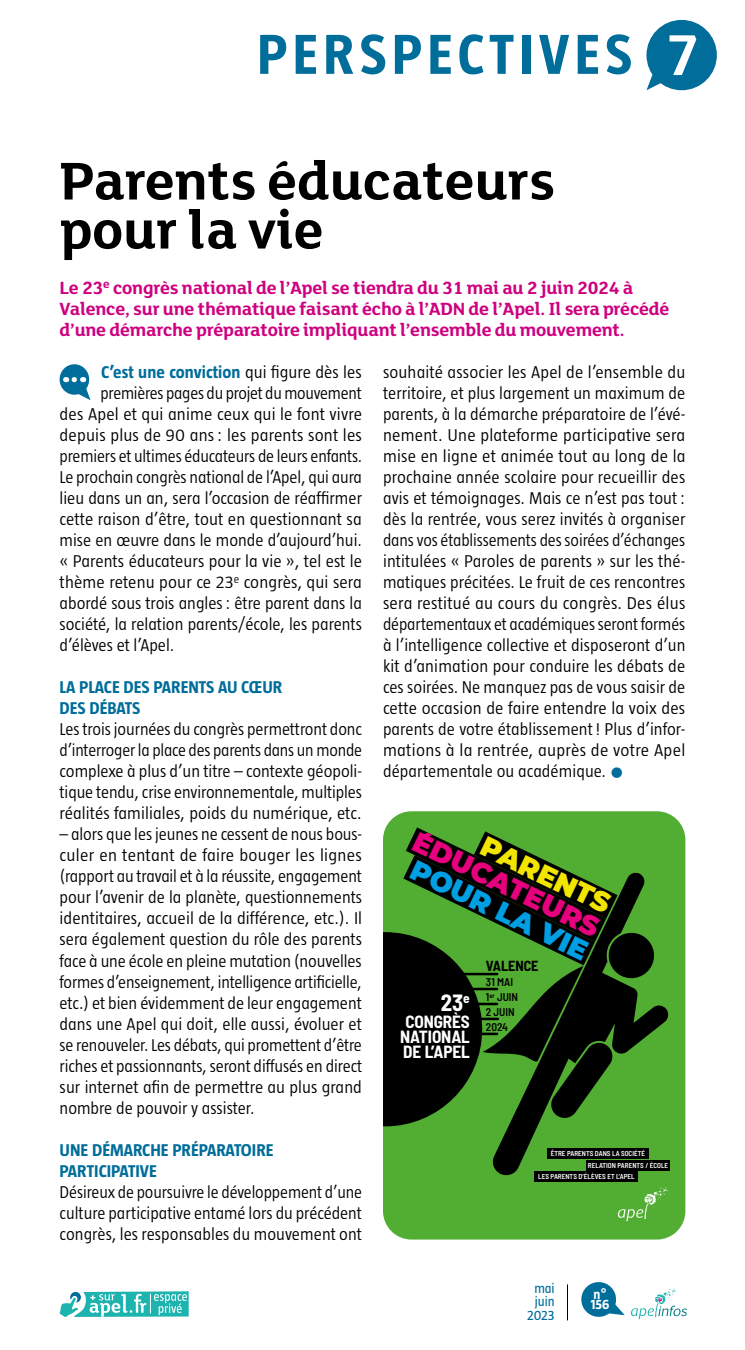
<style>
.page{position:relative;width:745px;height:1350px;background:#fff}
.page>*{position:absolute;margin:0;border:0;box-sizing:border-box;transform-origin:0 0}
.t1{font:700 62.65px "FS Lola";color:#fff}
._700-PERSPECTIVES-TI{font:700 57.75px "FS Lola";color:#000}
.t2{font:700 57.75px "Taz";letter-spacing:.09em;color:#006d9b}
.t3{font:900 27.82px "Montserrat";color:#e6007d}
.t4{font:900 27.82px "Montserrat";color:#009fe3}
.t5{font:900 27.82px "Montserrat";color:#f2e500}
.t6{font:700 semi-condensed 22.93px "Barlow";color:#fff}
._997-CHAPEAU{font:700 19.25px/21px "FS Lola";letter-spacing:-.01em;color:#ce007f}
._203-TXT_COURANT-SAN{font:300 17.5px/21px "Taz";color:#000;text-align:justify}
._203-TXT_COURANT-SAN-2{font:700 17.5px/21px "Taz";color:#006d9b}
.t7{font:700 semi-condensed 17.15px/15.2px "Barlow";letter-spacing:-.005em;color:#fff;text-align:center}
.t8{font:700 semi-condensed 14.17px "Barlow";letter-spacing:-.005em;color:#000}
.t9{font:14px "Taz";letter-spacing:-.005em;color:#006d9b}
.t10{font:700 14px "Taz";color:#fff}
.t11{font:600 semi-condensed 11.2px/15px "Barlow";letter-spacing:-.01em;color:#000}
.t12{font:600 semi-condensed 7.17px "Barlow";color:#fff}
.s1{font-weight:300;color:#000}
.s2{font-weight:800;font-size:24.5px;color:#006d9b}
</style>
<div class="page">
<div style="left:60px;top:364px;width:29px;height:31px;background:#006d9b;border-radius:50%"></div>
<svg style="left:66px;top:377px;width:25px;height:23px"></svg>
<svg style="left:581px;top:1282px;width:43px;height:35px"></svg>
<hr style="left:566px;top:1284px;width:1px;height:36px;background:#000">
<div style="left:646px;top:20px;width:70px;height:70px;background:#006d9b;border-radius:50%"></div>
<svg style="left:646px;top:55px;width:31px;height:35px"></svg>
<svg style="left:59px;top:1291px;width:129px;height:25px"></svg>
<svg style="left:631px;top:1288px;width:55px;height:31px"></svg>
<div style="left:383px;top:811px;width:302px;height:428px;background:#52ae32"></div>
<svg style="left:490px;top:871px;width:179px;height:305px;background:#438f29"></svg>
<svg style="left:617px;top:1187px;width:50px;height:34px;background:#64b648"></svg>
<div style="left:547px;top:1148px;width:101px;height:10px;background:#000"></div>
<div style="left:586px;top:1160px;width:83px;height:10px;background:#000"></div>
<div style="left:534px;top:1171px;width:104px;height:10px;background:#000"></div>
<svg style="left:383px;top:827px;width:273px;height:299px;background:#234b15"></svg>
<p class="t2" style="left:257px;top:24px;width:376px">PERSPECTIVES</p>
<p class="t1" style="left:664px;top:19px;width:36px">7</p>
<p class="_700-PERSPECTIVES-TI" style="left:60px;top:147px;width:496px">Parents éducateurs</p>
<p class="_700-PERSPECTIVES-TI" style="left:60px;top:196px;width:265px">pour la vie</p>
<p class="_997-CHAPEAU" style="left:60px;top:278px;width:611px">Le 23<sup>e</sup> congrès national de l’Apel se tiendra du 31 mai au 2 juin 2024 à<br>Valence, sur une thématique faisant écho à l’ADN de l’Apel. Il sera précédé d’une démarche préparatoire impliquant l’ensemble du mouvement.</p>
<p class="_203-TXT_COURANT-SAN-2" style="left:101px;top:362px;width:262px">C’est une conviction <span class="s1">qui figure dès les</span></p>
<p class="_203-TXT_COURANT-SAN" style="left:100px;top:383px;width:262px">premières pages du projet du mouvement</p>
<p class="_203-TXT_COURANT-SAN" style="left:60px;top:404px;width:304px">des Apel et qui anime ceux qui le font vivre</p>
<p class="_203-TXT_COURANT-SAN" style="left:60px;top:425px;width:304px">depuis plus de 90 ans: les parents sont les</p>
<p class="_203-TXT_COURANT-SAN" style="left:60px;top:446px;width:304px">premiers et ultimes éducateurs de leurs enfants.</p>
<p class="_203-TXT_COURANT-SAN" style="left:60px;top:467px;width:304px">Le prochain congrès national de l’Apel, qui aura</p>
<p class="_203-TXT_COURANT-SAN" style="left:60px;top:488px;width:304px">lieu dans un an, sera l’occasion de réaffirmer</p>
<p class="_203-TXT_COURANT-SAN" style="left:60px;top:509px;width:303px">cette raison d’être, tout en questionnant sa</p>
<p class="_203-TXT_COURANT-SAN" style="left:60px;top:530px;width:304px">mise en œuvre dans le monde d’aujourd’hui.</p>
<p class="_203-TXT_COURANT-SAN" style="left:60px;top:551px;width:304px">« Parents éducateurs pour la vie », tel est le</p>
<p class="_203-TXT_COURANT-SAN" style="left:60px;top:572px;width:304px">thème retenu pour ce 23<sup>e</sup> congrès, qui sera</p>
<p class="_203-TXT_COURANT-SAN" style="left:60px;top:593px;width:304px">abordé sous trois angles: être parent dans la</p>
<p class="_203-TXT_COURANT-SAN" style="left:60px;top:614px;width:304px">société, la relation parents/école, les parents</p>
<p class="_203-TXT_COURANT-SAN" style="left:60px;top:635px;width:116px">d’élèves et l’Apel.</p>
<p class="_203-TXT_COURANT-SAN-2" style="left:60px;top:677px;width:224px">LA PLACE DES PARENTS AU CŒUR<br>DES DÉBATS</p>
<p class="_203-TXT_COURANT-SAN" style="left:60px;top:719px;width:304px">Les trois journées du congrès permettront donc d’interroger la place des parents dans un monde complexe à plus d’un titre – contexte géopoli&shy;tique tendu, crise environnementale, multiples réalités familiales, poids du numérique, etc.</p>
<p class="_203-TXT_COURANT-SAN" style="left:60px;top:824px;width:304px">– alors que les jeunes ne cessent de nous bous&shy;culer en tentant de faire bouger les lignes (rapport au travail et à la réussite, engagement pour l’avenir de la planète, questionnements identitaires, accueil de la différence, etc.). Il sera également question du rôle des parents face à une école en pleine mutation (nouvelles formes d’enseignement, intelligence artificielle, etc.) et bien évidemment de leur engagement dans une Apel qui doit, elle aussi, évoluer et se renouveler. Les débats, qui promettent d’être riches et passionnants, seront diffusés en direct sur internet afin de permettre au plus grand nombre de pouvoir y assister.</p>
<p class="_203-TXT_COURANT-SAN-2" style="left:60px;top:1139px;width:215px">UNE DÉMARCHE PRÉPARATOIRE<br>PARTICIPATIVE</p>
<p class="_203-TXT_COURANT-SAN" style="left:60px;top:1181px;width:304px">Désireux de poursuivre le développement d’une culture participative entamé lors du précédent congrès, les responsables du mouvement ont</p>
<p class="_203-TXT_COURANT-SAN" style="left:383px;top:362px;width:304px">souhaité associer les Apel de l’ensemble du territoire, et plus largement un maximum de parents, à la démarche préparatoire de l’évé&shy;nement. Une plateforme participative sera mise en ligne et animée tout au long de la prochaine année scolaire pour recueillir des avis et témoignages. Mais ce n’est pas tout: dès la rentrée, vous serez invités à organiser dans vos établissements des soirées d’échanges intitulées « Paroles de parents » sur les thé&shy;matiques précitées. Le fruit de ces rencontres sera restitué au cours du congrès. Des élus départementaux et académiques seront formés à l’intelligence collective et disposeront d’un kit d’animation pour conduire les débats de ces soirées. Ne manquez pas de vous saisir de cette occasion de faire entendre la voix des parents de votre établissement! Plus d’infor&shy;mations à la rentrée, auprès de votre Apel départementale ou académique. <span class="s2">•</span></p>
<p class="t3" style="left:423px;top:821px;width:205px;rotate:26deg">EDUCATEURS</p>
<p class="t5" style="left:491px;top:825px;width:142px;rotate:26deg">PARENTS</p>
<p class="t4" style="left:421px;top:849px;width:195px;rotate:26deg">POUR LA VIE</p>
<p class="t8" style="left:485px;top:955px;width:54px">VALENCE</p>
<p class="t11" style="left:485px;top:973px;width:34px">31 MAI<br>1<sup>er</sup> JUIN<br>2 JUIN<br>2024</p>
<p class="t6" style="left:440px;top:985px;width:30px">23<sup>e</sup></p>
<p class="t7" style="left:400px;top:1012px;width:71px">CONGRÈS<br>NATIONAL<br>DE L’APEL</p>
<p class="t12" style="left:550px;top:1148px;width:96px">ÊTRE PARENTS DANS LA SOCIÉTÉ</p>
<p class="t12" style="left:587px;top:1159px;width:82px">RELATION PARENTS / ÉCOLE</p>
<p class="t12" style="left:538px;top:1171px;width:98px">LES PARENTS D’ÉLÈVES ET L’APEL</p>
<p class="t9" style="left:534px;top:1281px;width:22px">mai</p>
<p class="t9" style="left:534px;top:1294px;width:21px">juin</p>
<p class="t9" style="left:527px;top:1307px;width:29px">2023</p>
<p class="t10" style="left:593px;top:1286px;width:15px">n°</p>
<p class="t10" style="left:590px;top:1297px;width:20px">156</p>
</div>
